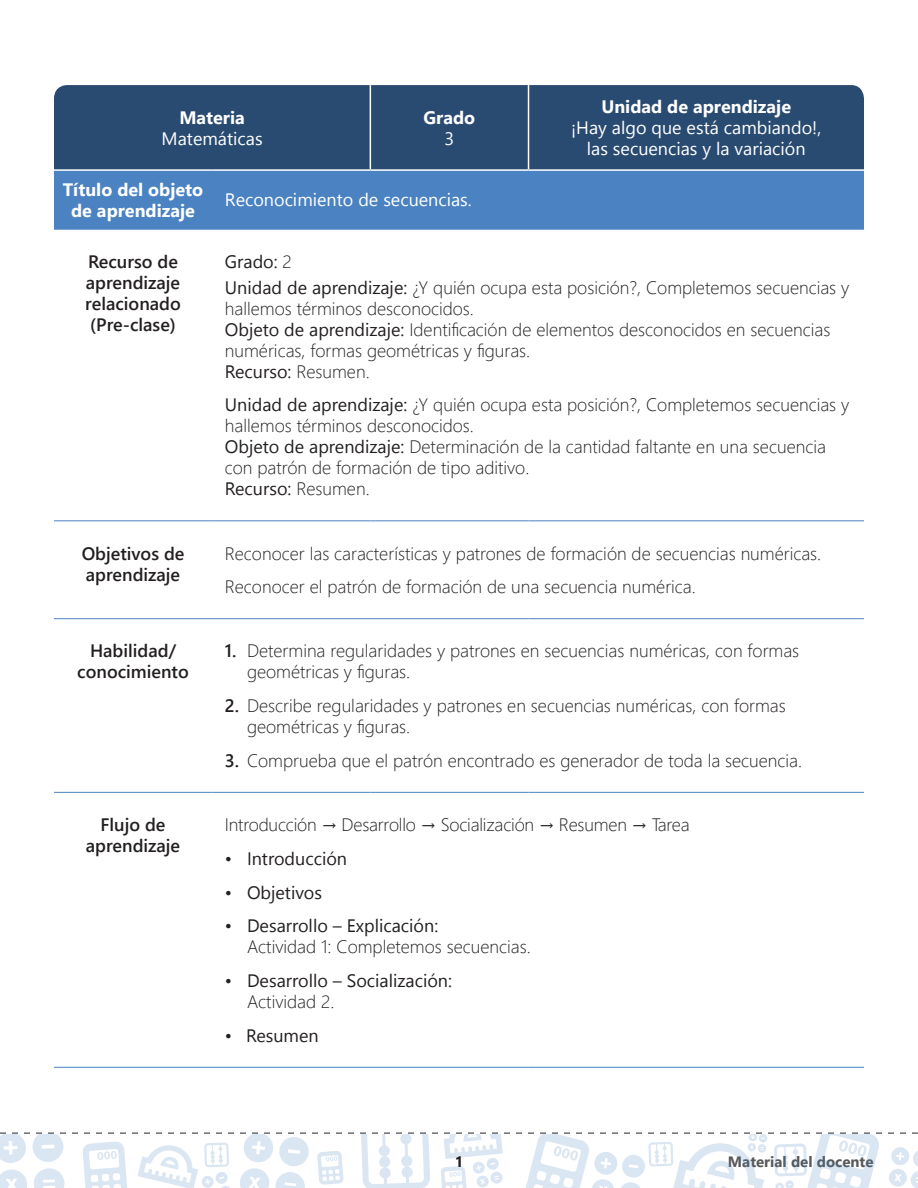
<style>
.page{position:relative;width:918px;height:1188px;background:#fff}
.page>*{position:absolute;margin:0;border:0;box-sizing:border-box;transform-origin:0 0}
.t1{font:300 18px/21px "Segoe UI";color:#231f20}
.t2{font:600 18px/21px "Segoe UI";color:#231f20}
.t3{font:18px/21px "Segoe UI";color:#fff;text-align:center}
.t4{font:18px "Segoe UI";color:#231f20}
.t5{font:700 18px/21px "Segoe UI";color:#fff;text-align:center}
.t6{font:700 15px "Segoe UI";color:#57585a}
.t7{font:700 15px "Segoe UI";color:#231f20}
.s1{font-weight:400}
.s2{font-weight:600}
</style>
<div class="page">
<svg style="left:0;top:1132px;width:918px;height:56px"></svg>
<div style="left:54px;top:85px;width:810px;height:84px;background:#294b71"></div>
<div style="left:54px;top:171px;width:810px;height:59px;background:#4a82c2"></div>
<hr style="left:370px;top:85px;width:1px;height:84px;background:#fff">
<hr style="left:528px;top:85px;width:1px;height:84px;background:#fff">
<hr style="left:54px;top:618px;width:158px;height:1px;background:#4a82c2">
<hr style="left:212px;top:618px;width:158px;height:1px;background:#4a82c2">
<hr style="left:370px;top:618px;width:159px;height:1px;background:#4a82c2">
<hr style="left:529px;top:618px;width:335px;height:1px;background:#4a82c2">
<hr style="left:54px;top:792px;width:158px;height:1px;background:#4a82c2">
<hr style="left:212px;top:792px;width:158px;height:1px;background:#4a82c2">
<hr style="left:370px;top:792px;width:159px;height:1px;background:#4a82c2">
<hr style="left:529px;top:792px;width:335px;height:1px;background:#4a82c2">
<hr style="left:54px;top:1067px;width:158px;height:1px;background:#4a82c2">
<hr style="left:212px;top:1067px;width:158px;height:1px;background:#4a82c2">
<hr style="left:370px;top:1067px;width:159px;height:1px;background:#4a82c2">
<hr style="left:529px;top:1067px;width:335px;height:1px;background:#4a82c2">
<hr style="left:54px;top:520px;width:158px;height:1px;background:#4a82c2">
<hr style="left:212px;top:520px;width:158px;height:1px;background:#4a82c2">
<hr style="left:370px;top:520px;width:159px;height:1px;background:#4a82c2">
<hr style="left:529px;top:520px;width:335px;height:1px;background:#4a82c2">
<p class="t5" style="left:179px;top:107px;width:67px">Materia</p>
<p class="t3" style="left:162px;top:127px;width:103px">Matemáticas</p>
<p class="t5" style="left:424px;top:107px;width:53px">Grado</p>
<p class="t3" style="left:445px;top:127px;width:11px">3</p>
<p class="t5" style="left:601px;top:96px;width:191px">Unidad de aprendizaje</p>
<p class="t3" style="left:571px;top:117px;width:252px">¡Hay algo que está cambiando!, las secuencias y la variación</p>
<p class="t5" style="left:63px;top:179px;width:142px">Título del objeto de aprendizaje</p>
<p class="t3" style="left:225px;top:189px;width:248px">Reconocimiento de secuencias.</p>
<p class="t2" style="left:85px;top:251px;width:97px">Recurso de aprendizaje relacionado (Pre-clase)</p>
<p class="t1" style="left:225px;top:249px;width:626px;line-height:25.2px"><span class="s1">Grado:</span> 2<br><span class="s1">Unidad de aprendizaje:</span> ¿Y quién ocupa esta posición?, Completemos secuencias y</p>
<p class="t1" style="left:225px;top:297px;width:607px">hallemos términos desconocidos.<br><span class="s1">Objeto de aprendizaje:</span> Identificación de elementos desconocidos en secuencias numéricas, formas geométricas y figuras.<br><span class="s1">Recurso:</span> Resumen.</p>
<p class="t1" style="left:225px;top:394px;width:626px"><span class="s1">Unidad de aprendizaje:</span> ¿Y quién ocupa esta posición?, Completemos secuencias y hallemos términos desconocidos.<br><span class="s1">Objeto de aprendizaje:</span> Determinación de la cantidad faltante en una secuencia con patrón de formación de tipo aditivo.<br><span class="s1">Recurso:</span> Resumen.</p>
<p class="t2" style="left:82px;top:542px;width:104px">Objetivos de aprendizaje</p>
<p class="t1" style="left:225px;top:535px;width:598px;line-height:33.8px">Reconocer las características y patrones de formación de secuencias numéricas.<br>Reconocer el patrón de formación de una secuencia numérica.</p>
<p class="t2" style="left:77px;top:640px;width:113px;text-align:center">Habilidad/ conocimiento</p>
<p class="t1" style="left:247px;top:640px;width:554px;text-indent:-22px"><span class="s2">1.</span> Determina regularidades y patrones en secuencias numéricas, con formas geométricas y figuras.</p>
<p class="t1" style="left:247px;top:694px;width:540px;text-indent:-22px"><span class="s2">2.</span> Describe regularidades y patrones en secuencias numéricas, con formas geométricas y figuras.</p>
<p class="t1" style="left:225px;top:749px;width:579px"><span class="s2">3.</span> Comprueba que el patrón encontrado es generador de toda la secuencia.</p>
<p class="t2" style="left:86px;top:814px;width:96px;text-align:center">Flujo de aprendizaje</p>
<p class="t1" style="left:225px;top:813px;width:466px">Introducción → Desarrollo → Socialización → Resumen → Tarea</p>
<p class="t4" style="left:225px;top:844px;width:124px">• Introducción</p>
<p class="t4" style="left:225px;top:878px;width:99px">• Objetivos</p>
<p class="t4" style="left:225px;top:911px;width:215px">• Desarrollo – Explicación:</p>
<p class="t1" style="left:247px;top:936px;width:285px">Actividad 1: Completemos secuencias.</p>
<p class="t4" style="left:225px;top:966px;width:229px">• Desarrollo – Socialización:</p>
<p class="t1" style="left:247px;top:990px;width:89px">Actividad 2.</p>
<p class="t4" style="left:225px;top:1021px;width:95px">• Resumen</p>
<p class="t7" style="left:455px;top:1150px;width:10px">1</p>
<p class="t6" style="left:728px;top:1149px;width:147px">Material del docente</p>
</div>
